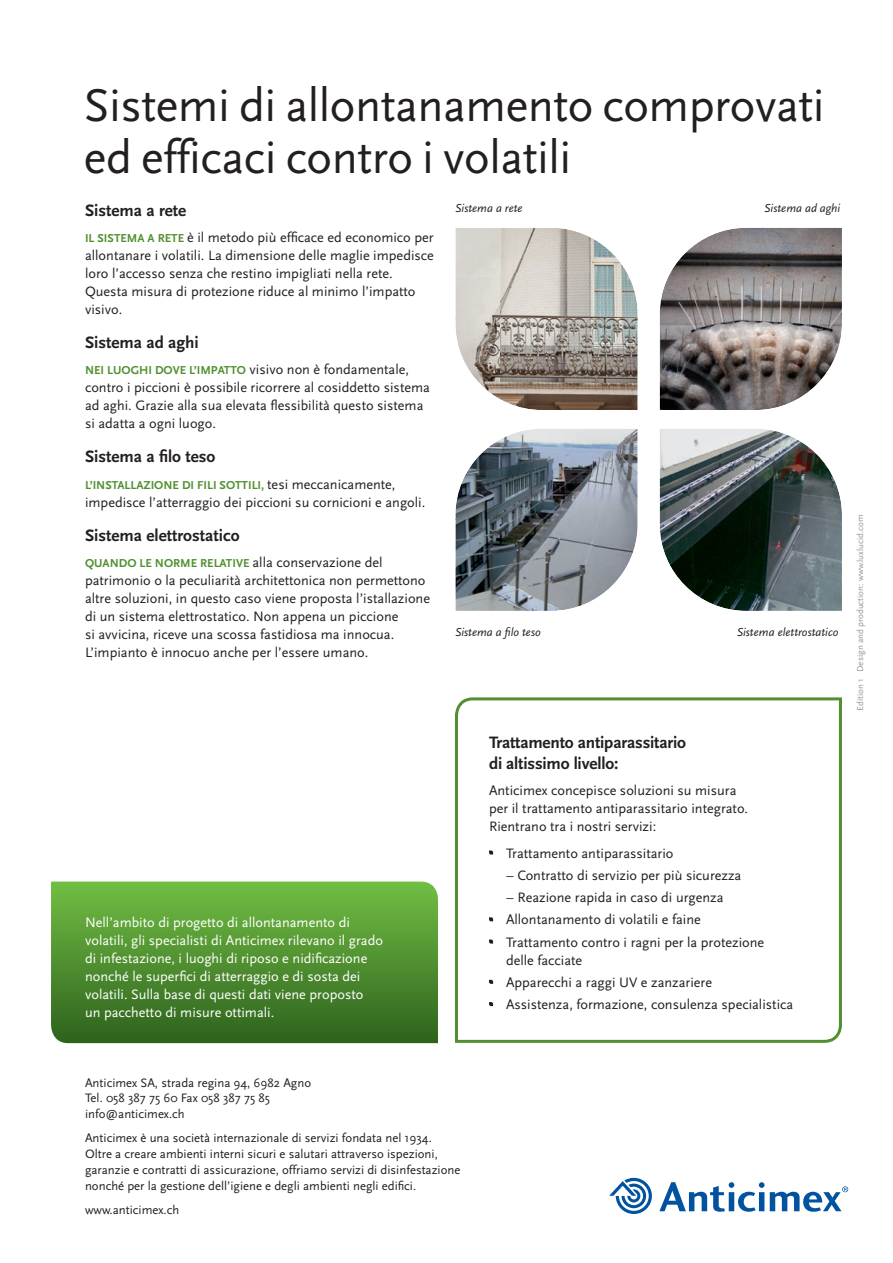
<style>
.page{position:relative;width:893px;height:1263px;background:#fff}
.page>*{position:absolute;margin:0;border:0;box-sizing:border-box;transform-origin:0 0}
.t1{font:48px/52.5px "Scala Sans";letter-spacing:-.01em;color:#231f20}
.t2{font:700 17.25px/21px "Scala Sans";color:#231f20}
.t3{font:14.25px/18px "Scala Sans";color:#231f20}
.t4{font:14.25px/18px "Scala Sans";color:#fff}
.t5{font:12.75px/15.8px "Scala Sans";color:#231f20}
.t6{font:700 12px "Scala Sans";color:#509030}
.t7{font:italic 12px "Scala Sans";color:#231f20}
.t8{font:9px "Scala Sans";color:#939598}
.s1{font-weight:700;font-size:12px;color:#509030}
.s2{font-weight:400;font-size:14.25px;color:#231f20}
</style>
<div class="page">
<svg style="left:609px;top:1178px;width:239px;height:36px"></svg>
<svg style="left:51px;top:881px;width:387px;height:162px;background:#509031"></svg>
<svg style="left:455px;top:697px;width:387px;height:346px"></svg>
<svg style="left:489px;top:850px;width:4px;height:4px"></svg>
<svg style="left:489px;top:917px;width:4px;height:4px"></svg>
<svg style="left:489px;top:939px;width:4px;height:4px"></svg>
<svg style="left:489px;top:980px;width:4px;height:4px"></svg>
<svg style="left:489px;top:1002px;width:4px;height:4px"></svg>
<img style="left:455px;top:228px;width:183px;height:182px">
<img style="left:660px;top:228px;width:182px;height:182px">
<img style="left:455px;top:429px;width:183px;height:182px">
<img style="left:660px;top:429px;width:182px;height:182px">
<h1 class="t1" style="left:84px;top:80px;width:742px">Sistemi di allontanamento comprovati ed efficaci contro i volatili</h1>
<p class="t2" style="left:85px;top:200px;width:103px">Sistema a rete</p>
<p class="t3" style="left:85px;top:229px;width:350px"><span class="s1">IL SISTEMA A RETE</span> è il metodo più efficace ed economico per allontanare i volatili. La dimensione delle maglie impedisce loro l’accesso senza che restino impigliati nella rete.<br>Questa misura di protezione riduce al minimo l’impatto visivo.</p>
<p class="t2" style="left:85px;top:332px;width:115px">Sistema ad aghi</p>
<p class="t3" style="left:85px;top:361px;width:346px"><span class="s1">NEI LUOGHI DOVE L’IMPATTO</span> visivo non è fondamentale, contro i piccioni è possibile ricorrere al cosiddetto sistema ad aghi. Grazie alla sua elevata flessibilità questo sistema si adatta a ogni luogo.</p>
<p class="t2" style="left:85px;top:447px;width:132px">Sistema a filo teso</p>
<p class="t6" style="left:85px;top:478px;width:312px">L’INSTALLAZIONE DI FILI SOTTILI, <span class="s2">tesi meccanicamente,</span></p>
<p class="t3" style="left:85px;top:493px;width:342px">impedisce l’atterraggio dei piccioni su cornicioni e angoli.</p>
<p class="t2" style="left:85px;top:525px;width:156px">Sistema elettrostatico</p>
<p class="t6" style="left:85px;top:557px;width:299px">QUANDO LE NORME RELATIVE <span class="s2">alla conservazione del</span></p>
<p class="t3" style="left:85px;top:572px;width:347px">patrimonio o la peculiarità architettonica non permettono altre soluzioni, in questo caso viene proposta l’istallazione di un sistema elettrostatico. Non appena un piccione<br>si avvicina, riceve una scossa fastidiosa ma innocua.<br>L’impianto è innocuo anche per l’essere umano.</p>
<p class="t7" style="left:455px;top:202px;width:69px">Sistema a rete</p>
<p class="t7" style="left:764px;top:202px;width:78px">Sistema ad aghi</p>
<p class="t7" style="left:455px;top:625px;width:87px">Sistema a filo teso</p>
<p class="t7" style="left:737px;top:625px;width:103px">Sistema elettrostatico</p>
<p class="t4" style="left:85px;top:914px;width:299px">Nell’ambito di progetto di allontanamento di volatili, gli specialisti di Anticimex rilevano il grado di infestazione, i luoghi di riposo e nidificazione nonché le superfici di atterraggio e di sosta dei volatili. Sulla base di questi dati viene proposto<br>un pacchetto di misure ottimali.</p>
<p class="t2" style="left:489px;top:732px;width:199px">Trattamento antiparassitario di altissimo livello:</p>
<p class="t3" style="left:489px;top:782px;width:261px">Anticimex concepisce soluzioni su misura per il trattamento antiparassitario integrato.<br>Rientrano tra i nostri servizi:</p>
<p class="t3" style="left:506px;top:844px;width:169px">Trattamento antiparassitario</p>
<p class="t3" style="left:506px;top:866px;width:237px">– Contratto di servizio per più sicurezza</p>
<p class="t3" style="left:506px;top:887px;width:260px;line-height:22.2px">– Reazione rapida in caso di urgenza<br>Allontanamento di volatili e faine<br>Trattamento contro i ragni per la protezione</p>
<p class="t3" style="left:506px;top:949px;width:289px;line-height:22.2px">delle facciate<br>Apparecchi a raggi UV e zanzariere<br>Assistenza, formazione, consulenza specialistica</p>
<p class="t8" style="left:855px;top:711px;width:198px;rotate:-90deg">Edition 1 Design and production: www.luxlucid.com</p>
<p class="t5" style="left:85px;top:1075px;width:228px">Anticimex SA, strada regina 94, 6982 Agno<br>Tel. 058 387 75 60 Fax 058 387 75 85 info@anticimex.ch</p>
<p class="t5" style="left:85px;top:1130px;width:377px">Anticimex è una società internazionale di servizi fondata nel 1934.<br>Oltre a creare ambienti interni sicuri e salutari attraverso ispezioni, garanzie e contratti di assicurazione, offriamo servizi di disinfestazione nonché per la gestione dell’igiene e degli ambienti negli edifici.</p>
<p class="t5" style="left:85px;top:1202px;width:96px">www.anticimex.ch</p>
</div>
